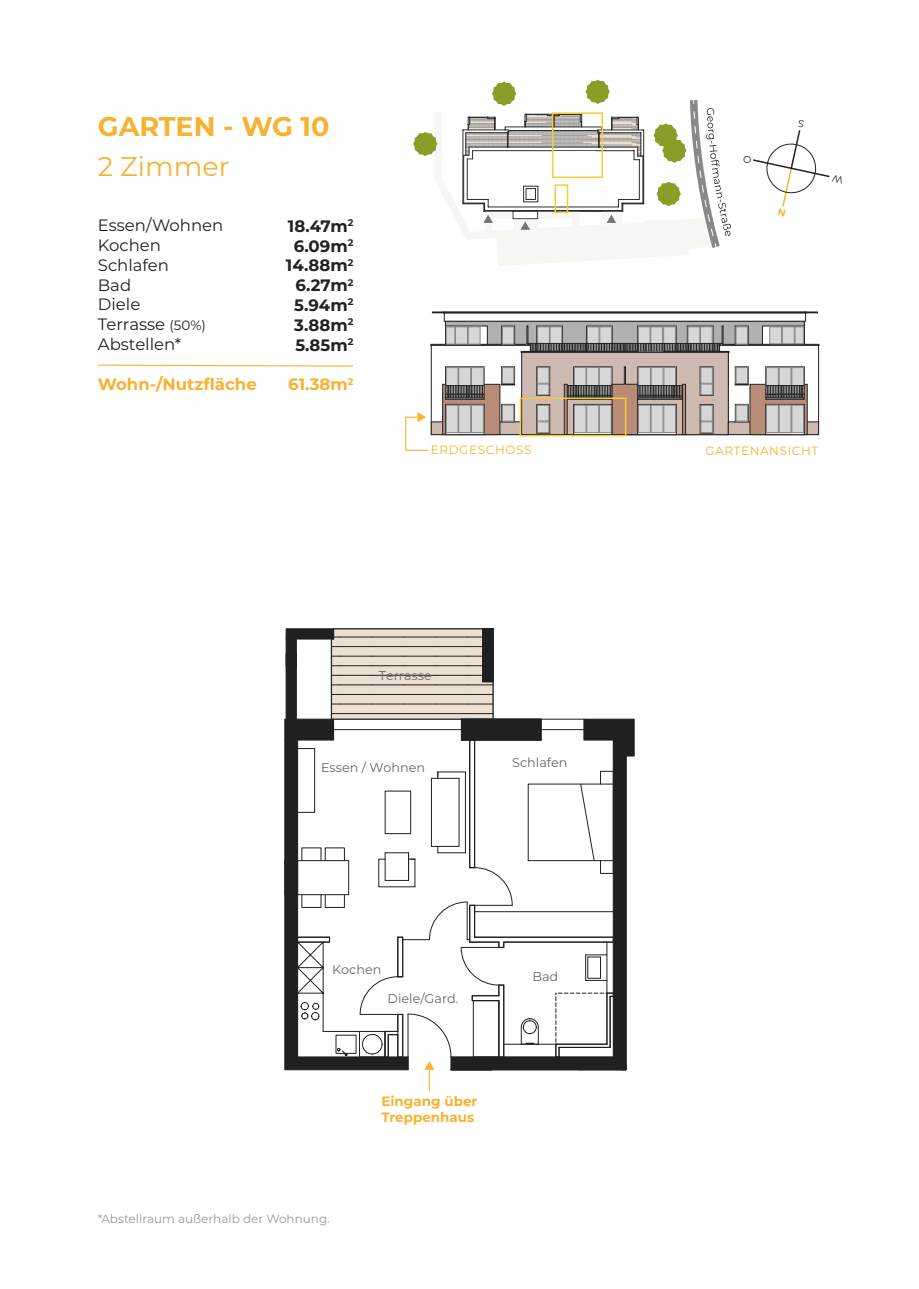
<style>
.page{position:relative;width:919px;height:1289px;background:#fff}
.page>*{position:absolute;margin:0;border:0;box-sizing:border-box;transform-origin:0 0}
.t1{font:700 27px "Montserrat";color:#f7b232}
.t2{font:27px "Montserrat";color:#f7b232}
.t3{font:16.5px/19.8px "Montserrat";color:#212121}
.t4{font:700 16.5px/19.8px "Montserrat";color:#212121;text-align:center}
.t5{font:700 16.5px "Montserrat";color:#f7b232}
.t6{font:700 13.5px/16.5px "Montserrat";color:#f7b232}
.t7{font:12.75px "Montserrat";color:#676767}
.t8{font:12px "Montserrat";color:#999}
.t9{font:12px "Montserrat";letter-spacing:.05em;color:#f7b231}
.s1{font-size:13.5px}
</style>
<div class="page">
<div style="left:445px;top:321px;width:359px;height:31px;background:#b0b0b0;border:1px solid #222"></div>
<div style="left:719px;top:345px;width:99px;height:90px;background:#fff"></div>
<svg style="left:97px;top:364px;width:257px;height:3px"></svg>
<div style="left:637px;top:325px;width:39px;height:27px;background:#6a6a6a"></div>
<div style="left:586px;top:325px;width:26px;height:27px;background:#6a6a6a"></div>
<svg style="left:501px;top:325px;width:14px;height:19px"></svg>
<div style="left:431px;top:345px;width:99px;height:90px;background:#fff;border:1px solid #222"></div>
<div style="left:431px;top:421px;width:91px;height:14px;background:#cfbab1;border:1px solid #222"></div>
<div style="left:442px;top:384px;width:58px;height:51px;background:#b98c78;border:1px solid #222"></div>
<svg style="left:445px;top:366px;width:39px;height:28px"></svg>
<div style="left:458px;top:367px;width:13px;height:27px;background:#d7d7d8;border:1px solid #858585"></div>
<div style="left:471px;top:367px;width:12px;height:27px;background:#d7d7d8;border:1px solid #858585"></div>
<div style="left:446px;top:367px;width:12px;height:27px;background:#d7d7d8;border:1px solid #858585"></div>
<svg style="left:445px;top:404px;width:39px;height:31px"></svg>
<div style="left:446px;top:405px;width:12px;height:28px;background:#d7d7d8;border:1px solid #858585"></div>
<div style="left:458px;top:405px;width:13px;height:28px;background:#d7d7d8;border:1px solid #858585"></div>
<div style="left:471px;top:405px;width:12px;height:28px;background:#d7d7d8;border:1px solid #858585"></div>
<svg style="left:445px;top:394px;width:39px;height:5px"></svg>
<hr style="left:445px;top:385px;width:39px;height:1px;background:#222">
<svg style="left:447px;top:385px;width:36px;height:12px"></svg>
<hr style="left:445px;top:397px;width:39px;height:1px;background:#222">
<div style="left:521px;top:352px;width:207px;height:83px;background:#cfbab1;border:1px solid #222"></div>
<div style="left:520px;top:351px;width:209px;height:2px;border:1px solid #222"></div>
<div style="left:430px;top:344px;width:101px;height:2px;border:1px solid #222"></div>
<div style="left:611px;top:384px;width:27px;height:51px;background:#b98c78;border:1px solid #222"></div>
<div style="left:443px;top:311px;width:363px;height:2px;border:1px solid #222"></div>
<svg style="left:432px;top:311px;width:12px;height:2px"></svg>
<svg style="left:445px;top:325px;width:42px;height:20px"></svg>
<div style="left:446px;top:327px;width:9px;height:17px;background:#d7d7d8;border:1px solid #858585"></div>
<div style="left:455px;top:327px;width:12px;height:17px;background:#d7d7d8;border:1px solid #858585"></div>
<div style="left:468px;top:327px;width:12px;height:17px;background:#d7d7d8;border:1px solid #858585"></div>
<div style="left:502px;top:327px;width:12px;height:17px;background:#d7d7d8;border:1px solid #858585"></div>
<div style="left:536px;top:325px;width:27px;height:27px;background:#676767"></div>
<hr style="left:537px;top:351px;width:39px;height:1px;background:#222">
<hr style="left:530px;top:351px;width:45px;height:1px;background:#222">
<svg style="left:734px;top:325px;width:14px;height:19px"></svg>
<div style="left:727px;top:421px;width:91px;height:14px;background:#cfbab1;border:1px solid #222"></div>
<div style="left:749px;top:384px;width:58px;height:51px;background:#b98c78;border:1px solid #222"></div>
<svg style="left:734px;top:366px;width:14px;height:18px"></svg>
<svg style="left:765px;top:366px;width:39px;height:28px"></svg>
<div style="left:778px;top:367px;width:13px;height:27px;background:#d7d7d8;border:1px solid #858585"></div>
<div style="left:766px;top:367px;width:12px;height:27px;background:#d7d7d8;border:1px solid #858585"></div>
<div style="left:791px;top:367px;width:12px;height:27px;background:#d7d7d8;border:1px solid #858585"></div>
<svg style="left:765px;top:404px;width:39px;height:31px"></svg>
<div style="left:791px;top:405px;width:12px;height:28px;background:#d7d7d8;border:1px solid #858585"></div>
<div style="left:778px;top:405px;width:13px;height:28px;background:#d7d7d8;border:1px solid #858585"></div>
<div style="left:766px;top:405px;width:12px;height:28px;background:#d7d7d8;border:1px solid #858585"></div>
<svg style="left:765px;top:394px;width:39px;height:5px"></svg>
<hr style="left:765px;top:385px;width:39px;height:1px;background:#222">
<svg style="left:767px;top:385px;width:36px;height:12px"></svg>
<hr style="left:765px;top:397px;width:39px;height:1px;background:#222">
<div style="left:735px;top:367px;width:12px;height:17px;background:#d7d7d8;border:1px solid #858585"></div>
<svg style="left:734px;top:384px;width:14px;height:1px"></svg>
<svg style="left:734px;top:404px;width:14px;height:18px"></svg>
<div style="left:735px;top:405px;width:12px;height:16px;background:#d7d7d8;border:1px solid #858585"></div>
<div style="left:718px;top:344px;width:101px;height:2px;border:1px solid #222"></div>
<svg style="left:699px;top:404px;width:14px;height:29px"></svg>
<div style="left:700px;top:405px;width:12px;height:16px;background:#d7d7d8;border:1px solid #858585"></div>
<div style="left:700px;top:421px;width:12px;height:12px;background:#d7d7d8;border:1px solid #858585"></div>
<div style="left:699px;top:366px;width:14px;height:30px;background:#959595;border:1px solid #222"></div>
<div style="left:700px;top:367px;width:12px;height:16px;background:#d7d7d8;border:1px solid #858585"></div>
<div style="left:700px;top:384px;width:12px;height:11px;background:#d7d7d8;border:1px solid #858585"></div>
<svg style="left:637px;top:404px;width:39px;height:31px"></svg>
<div style="left:663px;top:405px;width:12px;height:28px;background:#d7d7d8;border:1px solid #858585"></div>
<div style="left:650px;top:405px;width:13px;height:28px;background:#d7d7d8;border:1px solid #858585"></div>
<div style="left:638px;top:405px;width:12px;height:28px;background:#d7d7d8;border:1px solid #858585"></div>
<div style="left:637px;top:366px;width:39px;height:30px;background:#858585;border:1px solid #222"></div>
<div style="left:663px;top:367px;width:12px;height:28px;background:#d7d7d8;border:1px solid #858585"></div>
<div style="left:651px;top:367px;width:12px;height:28px;background:#d7d7d8;border:1px solid #858585"></div>
<div style="left:638px;top:367px;width:12px;height:28px;background:#d7d7d8;border:1px solid #858585"></div>
<svg style="left:637px;top:395px;width:45px;height:5px"></svg>
<hr style="left:637px;top:385px;width:45px;height:1px;background:#222">
<hr style="left:637px;top:397px;width:45px;height:1px;background:#222">
<svg style="left:639px;top:385px;width:43px;height:13px"></svg>
<svg style="left:682px;top:384px;width:4px;height:51px"></svg>
<svg style="left:805px;top:311px;width:12px;height:2px"></svg>
<svg style="left:762px;top:325px;width:42px;height:20px"></svg>
<div style="left:794px;top:327px;width:9px;height:17px;background:#d7d7d8;border:1px solid #858585"></div>
<div style="left:782px;top:327px;width:12px;height:17px;background:#d7d7d8;border:1px solid #858585"></div>
<div style="left:769px;top:327px;width:12px;height:17px;background:#d7d7d8;border:1px solid #858585"></div>
<div style="left:735px;top:327px;width:12px;height:17px;background:#d7d7d8;border:1px solid #858585"></div>
<div style="left:687px;top:325px;width:26px;height:27px;background:#676767"></div>
<hr style="left:674px;top:351px;width:45px;height:1px;background:#222">
<svg style="left:526px;top:326px;width:197px;height:25px"></svg>
<svg style="left:405px;top:412px;width:23px;height:39px"></svg>
<svg style="left:501px;top:366px;width:125px;height:70px"></svg>
<div style="left:461px;top:718px;width:80px;height:22px;background:#202020"></div>
<hr style="left:541px;top:719px;width:43px;height:1px;background:#202020">
<hr style="left:541px;top:729px;width:43px;height:1px;background:#202020">
<svg style="left:583px;top:718px;width:52px;height:39px"></svg>
<svg style="left:513px;top:739px;width:114px;height:331px"></svg>
<svg style="left:284px;top:628px;width:229px;height:462px"></svg>
<svg style="left:413px;top:80px;width:319px;height:186px"></svg>
<svg style="left:753px;top:130px;width:77px;height:77px"></svg>
<h1 class="t1" style="left:98px;top:107px;width:233px">GARTEN - WG 10</h1>
<h1 class="t2" style="left:98px;top:148px;width:133px">2 Zimmer</h1>
<p class="t3" style="left:98px;top:215px;width:127px">Essen/Wohnen<br>Kochen<br>Schlafen<br>Bad<br>Diele<br>Terrasse <span class="s1">(50%)<br></span>Abstellen*</p>
<p class="t5" style="left:98px;top:372px;width:160px">Wohn-/Nutzfläche</p>
<p class="t4" style="left:286px;top:215px;width:69px">18.47m<sup>2<br></sup>6.09m<sup>2<br></sup>14.88m<sup>2<br></sup>6.27m<sup>2<br></sup>5.94m<sup>2<br></sup>3.88m<sup>2<br></sup>5.85m<sup>2</sup></p>
<p class="t5" style="left:288px;top:372px;width:67px">61.38m<sup>2</sup></p>
<p class="t9" style="left:431px;top:442px;width:102px">ERDGESCHOSS</p>
<p class="t9" style="left:705px;top:442px;width:114px">GARTENANSICHT</p>
<p class="t7" style="left:379px;top:666px;width:54px">Terrasse</p>
<p class="t7" style="left:321px;top:758px;width:106px">Essen / Wohnen</p>
<p class="t7" style="left:512px;top:753px;width:57px">Schlafen</p>
<p class="t7" style="left:332px;top:960px;width:51px">Kochen</p>
<p class="t7" style="left:387px;top:989px;width:72px">Diele/Gard.</p>
<p class="t6" style="left:381px;top:1091px;width:97px">Eingang über<br>Treppenhaus</p>
<p class="t7" style="left:532px;top:968px;width:27px">Bad</p>
<p class="t8" style="left:98px;top:1209px;width:233px">*Abstellraum außerhalb der Wohnung.</p>
</div>
